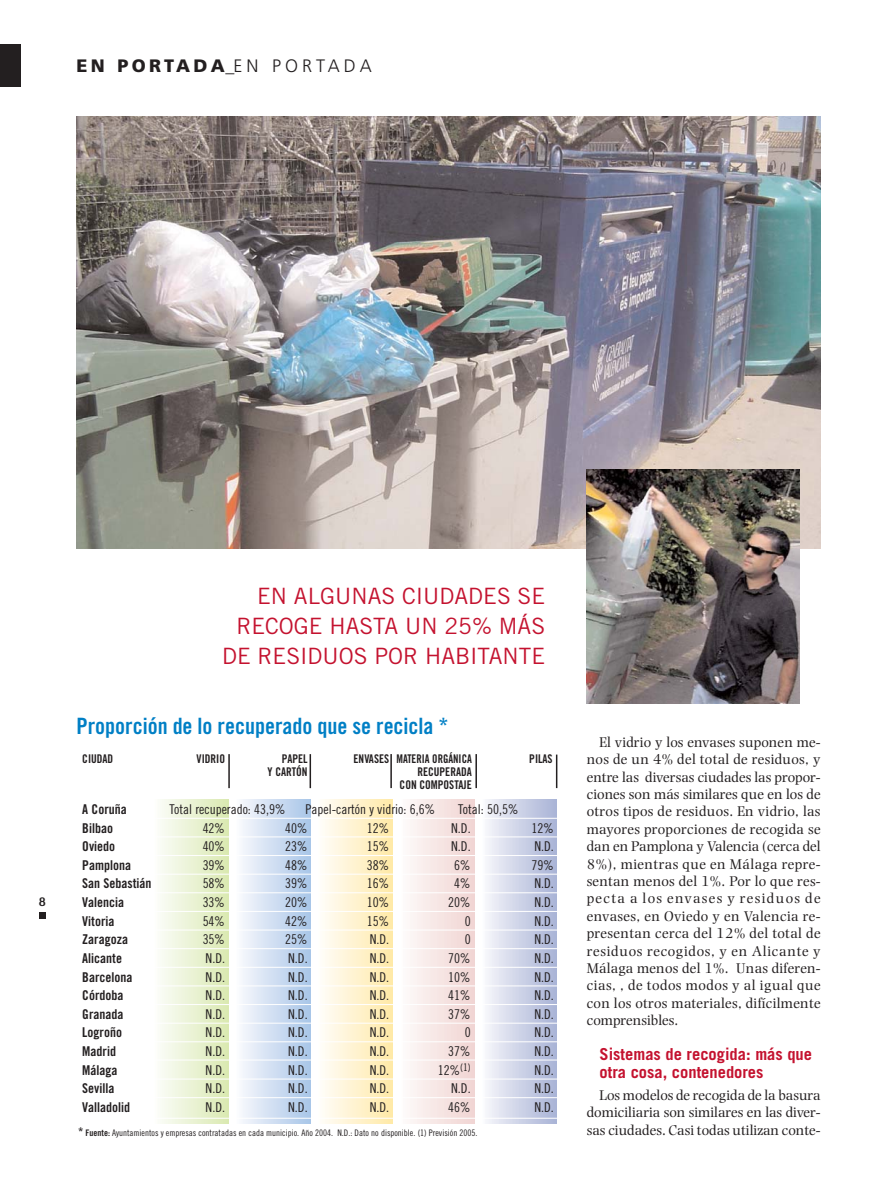
<style>
.page{position:relative;width:876px;height:1191px;background:#fff}
.page>*{position:absolute;margin:0;border:0;box-sizing:border-box;transform-origin:0 0}
.t1{font:22.5px/30px "Trade Gothic";color:#c4122f;text-align:right}
.t2{font:22.5px "Trade Gothic Bold Cond Twenty";color:#007fc5}
.t3{font:300 18px "Frutiger";letter-spacing:.22em;color:#231f20}
.t4{font:700 16.5px/18px "Trade Gothic";color:#c4122f}
.t5{font:14.7px/17.4px "Photina";color:#231f20;text-align:justify}
.t6{font:700 14.25px "Hydrous";color:#231f20}
.t7{font:13.5px "Trade Gothic Cond Eighteen";color:#231f20}
.t8{font:13.5px "Trade Gothic Bold Cond Twenty";color:#231f20}
.t9{font:12px/12.8px "Trade Gothic Bold Cond Twenty";color:#231f20;text-align:right;scale:.95 1}
.t10{font:9px "Trade Gothic Cond Eighteen";color:#231f20}
.s1{font-weight:900}
.s2{font-family:"Trade Gothic Bold Cond Twenty";font-size:12px}
.s3{font-family:"Trade Gothic Bold Cond Twenty"}
</style>
<div class="page">
<div style="left:0;top:44px;width:21px;height:43px;background:#231f20"></div>
<div style="left:39px;top:913px;width:7px;height:6px;background:#231f20"></div>
<img style="left:77px;top:116px;width:744px;height:433px">
<img style="left:587px;top:469px;width:212px;height:234px">
<div style="left:483px;top:800px;width:74px;height:323px;background:linear-gradient(to right,#f6f7fb,#aab4d7)"></div>
<div style="left:401px;top:800px;width:74px;height:323px;background:linear-gradient(to right,#fdfaf9,#f1d5d3)"></div>
<div style="left:319px;top:800px;width:74px;height:323px;background:linear-gradient(to right,#fffdf9,#ffeaa9)"></div>
<div style="left:237px;top:800px;width:74px;height:323px;background:linear-gradient(to right,#f9f9fd,#aac7e8)"></div>
<div style="left:155px;top:800px;width:74px;height:323px;background:linear-gradient(to right,#fcfdfa,#dbe9b3)"></div>
<hr style="left:82px;top:818px;width:475px;height:1px;background:#fff">
<hr style="left:82px;top:837px;width:475px;height:1px;background:#fff">
<hr style="left:82px;top:855px;width:475px;height:1px;background:#fff">
<hr style="left:82px;top:874px;width:475px;height:1px;background:#fff">
<hr style="left:82px;top:892px;width:475px;height:1px;background:#fff">
<hr style="left:82px;top:911px;width:475px;height:1px;background:#fff">
<hr style="left:82px;top:930px;width:475px;height:1px;background:#fff">
<hr style="left:82px;top:948px;width:475px;height:1px;background:#fff">
<hr style="left:82px;top:967px;width:475px;height:1px;background:#fff">
<hr style="left:82px;top:986px;width:475px;height:1px;background:#fff">
<hr style="left:82px;top:1004px;width:475px;height:1px;background:#fff">
<hr style="left:82px;top:1023px;width:475px;height:1px;background:#fff">
<hr style="left:82px;top:1041px;width:475px;height:1px;background:#fff">
<hr style="left:82px;top:1060px;width:475px;height:1px;background:#fff">
<hr style="left:82px;top:1079px;width:475px;height:1px;background:#fff">
<hr style="left:82px;top:1097px;width:475px;height:1px;background:#fff">
<hr style="left:82px;top:1118px;width:475px;height:1px;background:#fff">
<hr style="left:475px;top:754px;width:2px;height:34px;background:#231f20">
<hr style="left:556px;top:755px;width:1px;height:33px;background:#231f20">
<hr style="left:310px;top:754px;width:1px;height:34px;background:#231f20">
<hr style="left:390px;top:754px;width:2px;height:34px;background:#231f20">
<hr style="left:228px;top:754px;width:2px;height:34px;background:#231f20">
<p class="t3" style="left:77px;top:58px;width:297px"><span class="s1">EN PORTADA</span>_EN PORTADA</p>
<p class="t6" style="left:39px;top:897px;width:9px">8</p>
<h1 class="t1" style="left:222px;top:583px;width:325px">EN ALGUNAS CIUDADES SE<br>RECOGE HASTA UN 25% MÁS<br>DE RESIDUOS POR HABITANTE</h1>
<h1 class="t2" style="left:77px;top:718px;width:374px">Proporción de lo recuperado que se recicla *</h1>
<p class="t9" style="left:82px;top:754px;width:34px">CIUDAD</p>
<p class="t9" style="left:197px;top:754px;width:31px">VIDRIO</p>
<p class="t9" style="left:282px;top:754px;width:29px">PAPEL</p>
<p class="t9" style="left:354px;top:754px;width:126px">ENVASES MATERIA ORGÁNICA</p>
<p class="t9" style="left:529px;top:754px;width:26px">PILAS</p>
<p class="t9" style="left:268px;top:766px;width:44px">Y CARTÓN</p>
<p class="t9" style="left:400px;top:766px;width:78px">RECUPERADA<br>CON COMPOSTAJE</p>
<p class="t8" style="left:82px;top:804px;width:46px">A Coruña</p>
<p class="t7" style="left:170px;top:804px;width:118px">Total recuperado: 43,9%</p>
<p class="t7" style="left:305px;top:804px;width:131px">Papel-cartón y vidrio: 6,6%</p>
<p class="t7" style="left:458px;top:804px;width:62px">Total: 50,5%</p>
<p class="t8" style="left:82px;top:823px;width:32px">Bilbao</p>
<p class="t7" style="left:203px;top:823px;width:24px">42%</p>
<p class="t7" style="left:285px;top:823px;width:24px">40%</p>
<p class="t7" style="left:367px;top:823px;width:24px">12%</p>
<p class="t7" style="left:451px;top:823px;width:21px">N.D.</p>
<p class="t7" style="left:531px;top:823px;width:24px">12%</p>
<p class="t8" style="left:82px;top:841px;width:34px">Oviedo</p>
<p class="t7" style="left:203px;top:841px;width:24px">40%</p>
<p class="t7" style="left:285px;top:841px;width:24px">23%</p>
<p class="t7" style="left:367px;top:841px;width:24px">15%</p>
<p class="t7" style="left:451px;top:841px;width:21px">N.D.</p>
<p class="t7" style="left:534px;top:841px;width:21px">N.D.</p>
<p class="t8" style="left:82px;top:860px;width:50px">Pamplona</p>
<p class="t7" style="left:203px;top:860px;width:24px">39%</p>
<p class="t7" style="left:285px;top:860px;width:24px">48%</p>
<p class="t7" style="left:367px;top:860px;width:24px">38%</p>
<p class="t7" style="left:454px;top:860px;width:18px">6%</p>
<p class="t7" style="left:531px;top:860px;width:24px">79%</p>
<p class="t8" style="left:82px;top:879px;width:71px">San Sebastián</p>
<p class="t7" style="left:203px;top:879px;width:24px">58%</p>
<p class="t7" style="left:285px;top:879px;width:24px">39%</p>
<p class="t7" style="left:367px;top:879px;width:24px">16%</p>
<p class="t7" style="left:454px;top:879px;width:18px">4%</p>
<p class="t7" style="left:534px;top:879px;width:21px">N.D.</p>
<p class="t8" style="left:82px;top:897px;width:43px">Valencia</p>
<p class="t7" style="left:203px;top:897px;width:24px">33%</p>
<p class="t7" style="left:285px;top:897px;width:24px">20%</p>
<p class="t7" style="left:367px;top:897px;width:24px">10%</p>
<p class="t7" style="left:448px;top:897px;width:24px">20%</p>
<p class="t7" style="left:534px;top:897px;width:21px">N.D.</p>
<p class="t8" style="left:82px;top:916px;width:34px">Vitoria</p>
<p class="t7" style="left:203px;top:916px;width:24px">54%</p>
<p class="t7" style="left:285px;top:916px;width:24px">42%</p>
<p class="t7" style="left:367px;top:916px;width:24px">15%</p>
<p class="t7" style="left:465px;top:916px;width:7px">0</p>
<p class="t7" style="left:534px;top:916px;width:21px">N.D.</p>
<p class="t8" style="left:82px;top:934px;width:47px">Zaragoza</p>
<p class="t7" style="left:203px;top:934px;width:24px">35%</p>
<p class="t7" style="left:285px;top:934px;width:24px">25%</p>
<p class="t7" style="left:370px;top:934px;width:21px">N.D.</p>
<p class="t7" style="left:465px;top:934px;width:7px">0</p>
<p class="t7" style="left:534px;top:934px;width:21px">N.D.</p>
<p class="t8" style="left:82px;top:953px;width:41px">Alicante</p>
<p class="t7" style="left:206px;top:953px;width:21px">N.D.</p>
<p class="t7" style="left:288px;top:953px;width:21px">N.D.</p>
<p class="t7" style="left:370px;top:953px;width:21px">N.D.</p>
<p class="t7" style="left:448px;top:953px;width:24px">70%</p>
<p class="t7" style="left:534px;top:953px;width:21px">N.D.</p>
<p class="t8" style="left:82px;top:972px;width:52px">Barcelona</p>
<p class="t7" style="left:206px;top:972px;width:21px">N.D.</p>
<p class="t7" style="left:288px;top:972px;width:21px">N.D.</p>
<p class="t7" style="left:370px;top:972px;width:21px">N.D.</p>
<p class="t7" style="left:448px;top:972px;width:24px">10%</p>
<p class="t7" style="left:534px;top:972px;width:21px">N.D.</p>
<p class="t8" style="left:82px;top:990px;width:43px">Córdoba</p>
<p class="t7" style="left:206px;top:990px;width:21px">N.D.</p>
<p class="t7" style="left:288px;top:990px;width:21px">N.D.</p>
<p class="t7" style="left:370px;top:990px;width:21px">N.D.</p>
<p class="t7" style="left:448px;top:990px;width:24px">41%</p>
<p class="t7" style="left:534px;top:990px;width:21px">N.D.</p>
<p class="t8" style="left:82px;top:1009px;width:43px">Granada</p>
<p class="t7" style="left:206px;top:1009px;width:21px">N.D.</p>
<p class="t7" style="left:288px;top:1009px;width:21px">N.D.</p>
<p class="t7" style="left:370px;top:1009px;width:21px">N.D.</p>
<p class="t7" style="left:448px;top:1009px;width:24px">37%</p>
<p class="t7" style="left:534px;top:1009px;width:21px">N.D.</p>
<p class="t8" style="left:82px;top:1028px;width:41px">Logroño</p>
<p class="t7" style="left:206px;top:1028px;width:21px">N.D.</p>
<p class="t7" style="left:288px;top:1028px;width:21px">N.D.</p>
<p class="t7" style="left:370px;top:1028px;width:21px">N.D.</p>
<p class="t7" style="left:465px;top:1028px;width:7px">0</p>
<p class="t7" style="left:534px;top:1028px;width:21px">N.D.</p>
<p class="t8" style="left:82px;top:1046px;width:35px">Madrid</p>
<p class="t7" style="left:206px;top:1046px;width:21px">N.D.</p>
<p class="t7" style="left:288px;top:1046px;width:21px">N.D.</p>
<p class="t7" style="left:370px;top:1046px;width:21px">N.D.</p>
<p class="t7" style="left:448px;top:1046px;width:24px">37%</p>
<p class="t7" style="left:534px;top:1046px;width:21px">N.D.</p>
<p class="t8" style="left:82px;top:1065px;width:37px">Málaga</p>
<p class="t7" style="left:206px;top:1065px;width:21px">N.D.</p>
<p class="t7" style="left:288px;top:1065px;width:21px">N.D.</p>
<p class="t7" style="left:370px;top:1065px;width:21px">N.D.</p>
<p class="t7" style="left:438px;top:1065px;width:34px">12%<sup>(1)</sup></p>
<p class="t7" style="left:534px;top:1065px;width:21px">N.D.</p>
<p class="t8" style="left:82px;top:1083px;width:34px">Sevilla</p>
<p class="t7" style="left:206px;top:1083px;width:21px">N.D.</p>
<p class="t7" style="left:288px;top:1083px;width:21px">N.D.</p>
<p class="t7" style="left:370px;top:1083px;width:21px">N.D.</p>
<p class="t7" style="left:451px;top:1083px;width:21px">N.D.</p>
<p class="t7" style="left:534px;top:1083px;width:21px">N.D.</p>
<p class="t8" style="left:82px;top:1102px;width:49px">Valladolid</p>
<p class="t7" style="left:206px;top:1102px;width:21px">N.D.</p>
<p class="t7" style="left:288px;top:1102px;width:21px">N.D.</p>
<p class="t7" style="left:370px;top:1102px;width:21px">N.D.</p>
<p class="t7" style="left:448px;top:1102px;width:24px">46%</p>
<p class="t7" style="left:534px;top:1102px;width:21px">N.D.</p>
<p class="t10" style="left:78px;top:1129px;width:401px"><span class="s2">*</span> <span class="s3">Fuente:</span> Ayuntamientos y empresas contratadas en cada municipio. Año 2004. N.D.: Dato no disponible. (1) Previsión 2005.</p>
<p class="t5" style="left:587px;top:734px;width:235px;text-indent:13px">El vidrio y los envases suponen me&shy;nos de un 4% del total de residuos, y entre las diversas ciudades las propor&shy;ciones son más similares que en los de otros tipos de residuos. En vidrio, las mayores proporciones de recogida se dan en Pamplona y Valencia (cerca del 8%), mientras que en Málaga repre&shy;sentan menos del 1%. Por lo que res&shy;pecta a los envases y residuos de envases, en Oviedo y en Valencia re&shy;presentan cerca del 12% del total de residuos recogidos, y en Alicante y Málaga menos del 1%. Unas diferen&shy;cias, , de todos modos y al igual que con los otros materiales, difícilmente comprensibles.</p>
<p class="t4" style="left:600px;top:1047px;width:214px">Sistemas de recogida: más que otra cosa, contenedores</p>
<p class="t5" style="left:587px;top:1087px;width:235px;text-indent:13px">Los modelos de recogida de la basura domiciliaria son similares en las diver&shy;sas ciudades. Casi todas utilizan conte-</p>
</div>
